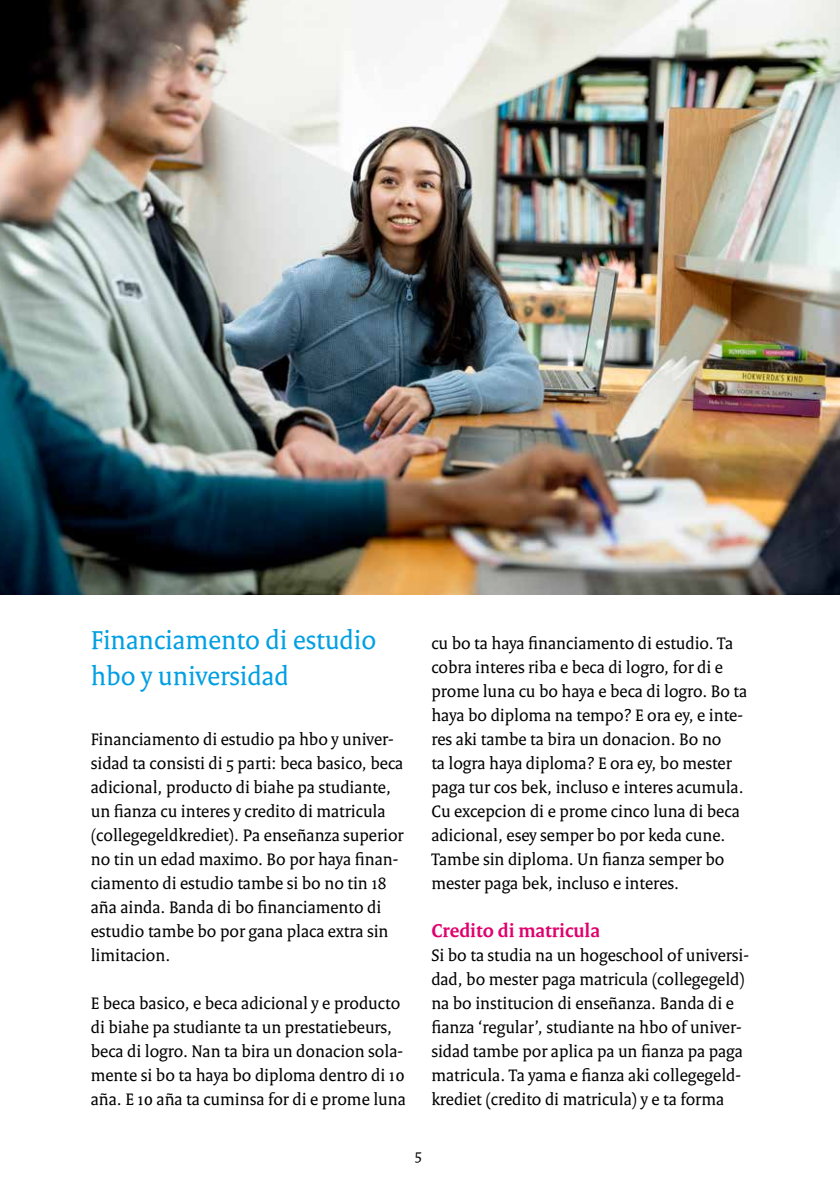
<style>
.page{position:relative;width:840px;height:1191px;background:#fff}
.page>*{position:absolute;margin:0;border:0;box-sizing:border-box;transform-origin:0 0}
._04_RO_Paragraafkop{font:28px/36px "Rijksoverheid Serif";color:#009fe3}
._05_RO_Alineakop{font:700 20px "Rijksoverheid Serif";color:#e0006d}
._10_RO_Broodtekst{font:18px/24px "Rijksoverheid Serif";color:#000}
.t1{font:16px "Rijksoverheid Serif";color:#000}
</style>
<div class="page">
<img style="left:0;top:0;width:839px;height:594px">
<h2 class="_04_RO_Paragraafkop" style="left:91px;top:622px;width:287px">Financiamento di estudio hbo y universidad</h2>
<p class="_10_RO_Broodtekst" style="left:91px;top:727px;width:314px">Financiamento di estudio pa hbo y univer&shy;sidad ta consisti di 5 parti: beca basico, beca adicional, producto di biahe pa studiante, un fianza cu interes y credito di matricula (collegegeldkrediet). Pa enseñanza superior no tin un edad maximo. Bo por haya finan&shy;ciamento di estudio tambe si bo no tin 18 aña ainda. Banda di bo financiamento di estudio tambe bo por gana placa extra sin limitacion.</p>
<p class="_10_RO_Broodtekst" style="left:91px;top:991px;width:316px">E beca basico, e beca adicional y e producto di biahe pa studiante ta un prestatiebeurs, beca di logro. Nan ta bira un donacion sola&shy;mente si bo ta haya bo diploma dentro di 10 aña. E 10 aña ta cuminsa for di e prome luna</p>
<p class="_10_RO_Broodtekst" style="left:431px;top:631px;width:317px">cu bo ta haya financiamento di estudio. Ta cobra interes riba e beca di logro, for di e prome luna cu bo haya e beca di logro. Bo ta haya bo diploma na tempo? E ora ey, e inte&shy;res aki tambe ta bira un donacion. Bo no<br>ta logra haya diploma? E ora ey, bo mester paga tur cos bek, incluso e interes acumula.<br>Cu excepcion di e prome cinco luna di beca adicional, esey semper bo por keda cune.<br>Tambe sin diploma. Un fianza semper bo mester paga bek, incluso e interes.</p>
<h3 class="_05_RO_Alineakop" style="left:431px;top:918px;width:170px">Credito di matricula</h3>
<p class="_10_RO_Broodtekst" style="left:431px;top:943px;width:319px">Si bo ta studia na un hogeschool of universi&shy;dad, bo mester paga matricula (collegegeld) na bo institucion di enseñanza. Banda di e fianza ‘regular’, studiante na hbo of univer&shy;sidad tambe por aplica pa un fianza pa paga matricula. Ta yama e fianza aki collegegeld&shy;krediet (credito di matricula) y e ta forma</p>
<p class="t1" style="left:414px;top:1145px;width:8px">5</p>
</div>
